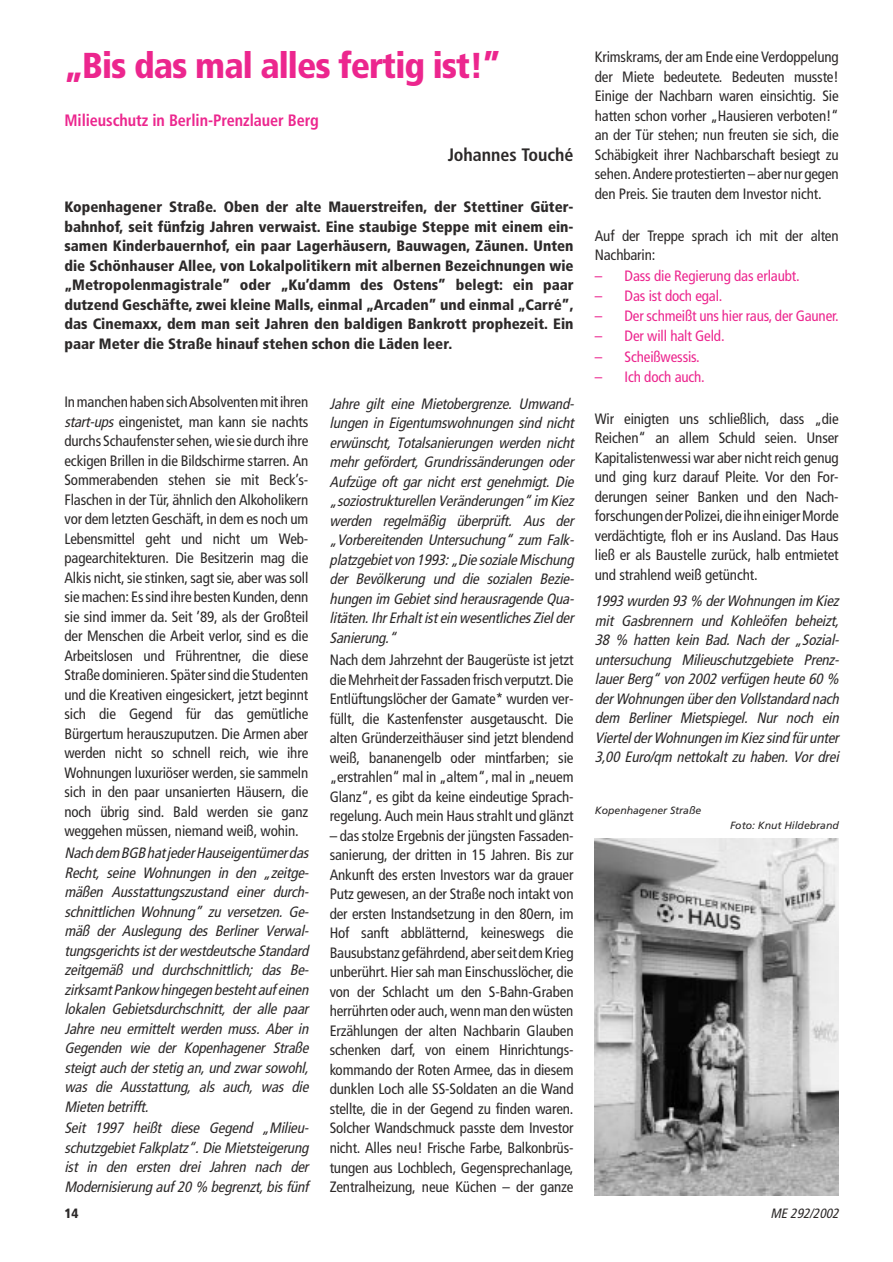
<style>
.page{position:relative;width:893px;height:1262px;background:#fff}
.page>*{position:absolute;margin:0;border:0;box-sizing:border-box;transform-origin:0 0}
.t1{font:900 condensed 36px "Frutiger";letter-spacing:-.025em;color:#ec268e}
.t2{font:700 condensed 18px "Frutiger";color:#2c2929}
.t3{font:700 condensed 16.5px "Frutiger";letter-spacing:-.005em;color:#ec268e}
.t4{font:condensed 15px/19.5px "Frutiger";letter-spacing:-.01em;color:#2c2929;text-align:justify}
.t5{font:italic condensed 15px/19.5px "Frutiger";letter-spacing:-.01em;color:#2c2929;text-align:justify}
.t6{font:900 condensed 15px/19.5px "Frutiger";color:#2c2929;text-align:justify}
.t7{font:condensed 15px "Frutiger";letter-spacing:-.01em;color:#ec268e}
.t8{font:italic condensed 13.5px "Frutiger";color:#2c2929}
.t9{font:900 condensed 13.5px "Frutiger";color:#2c2929}
.t10{font:italic 10.5px "Frutiger";letter-spacing:-.005em;color:#2c2929}
.s1{font-style:italic}
</style>
<div class="page">
<img style="left:595px;top:838px;width:243px;height:357px">
<h1 class="t1" style="left:64px;top:51px;width:438px">„Bis das mal alles fertig ist!”</h1>
<p class="t3" style="left:64px;top:113px;width:256px">Milieuschutz in Berlin-Prenzlauer Berg</p>
<p class="t2" style="left:447px;top:148px;width:127px">Johannes Touché</p>
<p class="t6" style="left:64px;top:199px;width:510px">Kopenhagener Straße. Oben der alte Mauerstreifen, der Stettiner Güter&shy;bahnhof, seit fünfzig Jahren verwaist. Eine staubige Steppe mit einem ein&shy;samen Kinderbauernhof, ein paar Lagerhäusern, Bauwagen, Zäunen. Unten die Schönhauser Allee, von Lokalpolitikern mit albernen Bezeichnungen wie „Metropolenmagistrale” oder „Ku’damm des Ostens” belegt: ein paar dutzend Geschäfte, zwei kleine Malls, einmal „Arcaden” und einmal „Carré”, das Cinemaxx, dem man seit Jahren den baldigen Bankrott prophezeit. Ein paar Meter die Straße hinauf stehen schon die Läden leer.</p>
<p class="t4" style="left:64px;top:393px;width:245px">In manchen haben sich Absolventen mit ihren <span class="s1">start-ups</span> eingenistet, man kann sie nachts durchs Schaufenster sehen, wie sie durch ihre eckigen Brillen in die Bildschirme starren. An Sommerabenden stehen sie mit Beck’s-Flaschen in der Tür, ähnlich den Alkoholikern vor dem letzten Geschäft, in dem es noch um Lebensmittel geht und nicht um Web&shy;pagearchitekturen. Die Besitzerin mag die Alkis nicht, sie stinken, sagt sie, aber was soll sie machen: Es sind ihre besten Kunden, denn sie sind immer da. Seit ’89, als der Großteil der Menschen die Arbeit verlor, sind es die Arbeitslosen und Frührentner, die diese Straße dominieren. Später sind die Studenten und die Kreativen eingesickert, jetzt beginnt sich die Gegend für das gemütliche Bürgertum herauszuputzen. Die Armen aber werden nicht so schnell reich, wie ihre Wohnungen luxuriöser werden, sie sammeln sich in den paar unsanierten Häusern, die noch übrig sind. Bald werden sie ganz weggehen müssen, niemand weiß, wohin.</p>
<p class="t5" style="left:64px;top:844px;width:248px">Nach dem BGB hatjederHauseigentümerdas Recht, seine Wohnungen in den „zeitge&shy;mäßen Ausstattungszustand einer durch&shy;schnittlichen Wohnung” zu versetzen. Ge&shy;mäß der Auslegung des Berliner Verwal&shy;tungsgerichtsistderwestdeutsche Standard zeitgemäß und durchschnittlich; das Be&shy;zirksamtPankow hingegen bestehtauf einen lokalen Gebietsdurchschnitt, der alle paar Jahre neu ermittelt werden muss. Aber in Gegenden wie der Kopenhagener Straße steigtauch derstetig an,und zwarsowohl, was die Ausstattung, als auch, was die Mieten betrifft.</p>
<p class="t5" style="left:64px;top:1119px;width:248px">Seit 1997 heißt diese Gegend „Milieu&shy;schutzgebietFalkplatz“.Die Mietsteigerung ist in den ersten drei Jahren nach der Modernisierung auf 20 % begrenzt,bisfünf</p>
<p class="t5" style="left:329px;top:395px;width:248px">Jahre gilt eine Mietobergrenze. Umwand&shy;lungen in Eigentumswohnungen sind nicht erwünscht, Totalsanierungen werden nicht mehr gefördert, Grundrissänderungen oder Aufzüge oft gar nicht erst genehmigt. Die „soziostrukturellen Veränderungen“ im Kiez werden regelmäßig überprüft. Aus der „Vorbereitenden Untersuchung“ zum Falk&shy;platzgebietvon 1993:„Die soziale Mischung der Bevölkerung und die sozialen Bezie&shy;hungen im Gebietsind herausragende Qua&shy;litäten.IhrErhaltistein wesentlichesZielder Sanierung.“</p>
<p class="t4" style="left:329px;top:651px;width:245px">Nach dem Jahrzehnt der Baugerüste ist jetzt die Mehrheit der Fassaden frisch verputzt. Die Entlüftungslöcher der Gamate* wurden ver&shy;füllt, die Kastenfenster ausgetauscht. Die alten Gründerzeithäuser sind jetzt blendend weiß, bananengelb oder mintfarben; sie „erstrahlen“ mal in „altem“, mal in „neuem Glanz“, es gibt da keine eindeutige Sprach&shy;regelung. Auch mein Haus strahlt und glänzt</p>
<p class="t4" style="left:329px;top:827px;width:245px">– das stolze Ergebnis der jüngsten Fassaden&shy;sanierung, der dritten in 15 Jahren. Bis zur Ankunft des ersten Investors war da grauer Putz gewesen, an der Straße noch intakt von der ersten Instandsetzung in den 80ern, im Hof sanft abblätternd, keineswegs die Bausubstanz gefährdend, aber seit dem Krieg unberührt. Hier sah man Einschusslöcher, die von der Schlacht um den S-Bahn-Graben herrührten oder auch, wenn man den wüsten Erzählungen der alten Nachbarin Glauben schenken darf, von einem Hinrichtungs&shy;kommando der Roten Armee, das in diesem dunklen Loch alle SS-Soldaten an die Wand stellte, die in der Gegend zu finden waren.<br>Solcher Wandschmuck passte dem Investor nicht. Alles neu! Frische Farbe, Balkonbrüs&shy;tungen aus Lochblech, Gegensprechanlage, Zentralheizung, neue Küchen – der ganze</p>
<p class="t4" style="left:594px;top:49px;width:245px">Krimskrams, der am Ende eine Verdoppelung der Miete bedeutete. Bedeuten musste!<br>Einige der Nachbarn waren einsichtig. Sie hatten schon vorher „Hausieren verboten!“ an der Tür stehen; nun freuten sie sich, die Schäbigkeit ihrer Nachbarschaft besiegt zu sehen. Andere protestierten – aber nur gegen den Preis. Sie trauten dem Investor nicht.</p>
<p class="t4" style="left:594px;top:227px;width:245px">Auf der Treppe sprach ich mit der alten<br>Nachbarin:</p>
<p class="t7" style="left:594px;top:269px;width:206px">– Dass die Regierung das erlaubt.</p>
<p class="t7" style="left:594px;top:290px;width:129px">– Das ist doch egal.</p>
<p class="t7" style="left:594px;top:310px;width:245px">– Der schmeißt uns hier raus, der Gauner.</p>
<p class="t7" style="left:594px;top:330px;width:131px">– Der will halt Geld.</p>
<p class="t7" style="left:594px;top:350px;width:106px">– Scheißwessis.</p>
<p class="t7" style="left:594px;top:370px;width:112px">– Ich doch auch.</p>
<p class="t4" style="left:594px;top:410px;width:245px">Wir einigten uns schließlich, dass „die Reichen“ an allem Schuld seien. Unser Kapitalistenwessi war aber nicht reich genug und ging kurz darauf Pleite. Vor den For&shy;derungen seiner Banken und den Nach&shy;forschungen der Polizei, die ihn einiger Morde verdächtigte, floh er ins Ausland. Das Haus ließ er als Baustelle zurück, halb entmietet und strahlend weiß getüncht.</p>
<p class="t5" style="left:594px;top:592px;width:248px">1993 wurden 93 % derWohnungen im Kiez mit Gasbrennern und Kohleöfen beheizt, 38 % hatten kein Bad. Nach der „Sozial&shy;untersuchung Milieuschutzgebiete Prenz&shy;lauerBerg“ von 2002 verfügen heute 60 % derWohnungen überden Vollstandard nach dem Berliner Mietspiegel. Nur noch ein ViertelderWohnungen im Kiezsind fürunter 3,00 Euro/qm nettokalt zu haben. Vor drei</p>
<p class="t10" style="left:595px;top:806px;width:108px">Kopenhagener Straße</p>
<p class="t10" style="left:730px;top:821px;width:110px">Foto: Knut Hildebrand</p>
<p class="t9" style="left:64px;top:1208px;width:15px">14</p>
<p class="t8" style="left:770px;top:1208px;width:72px">ME 292/2002</p>
</div>
